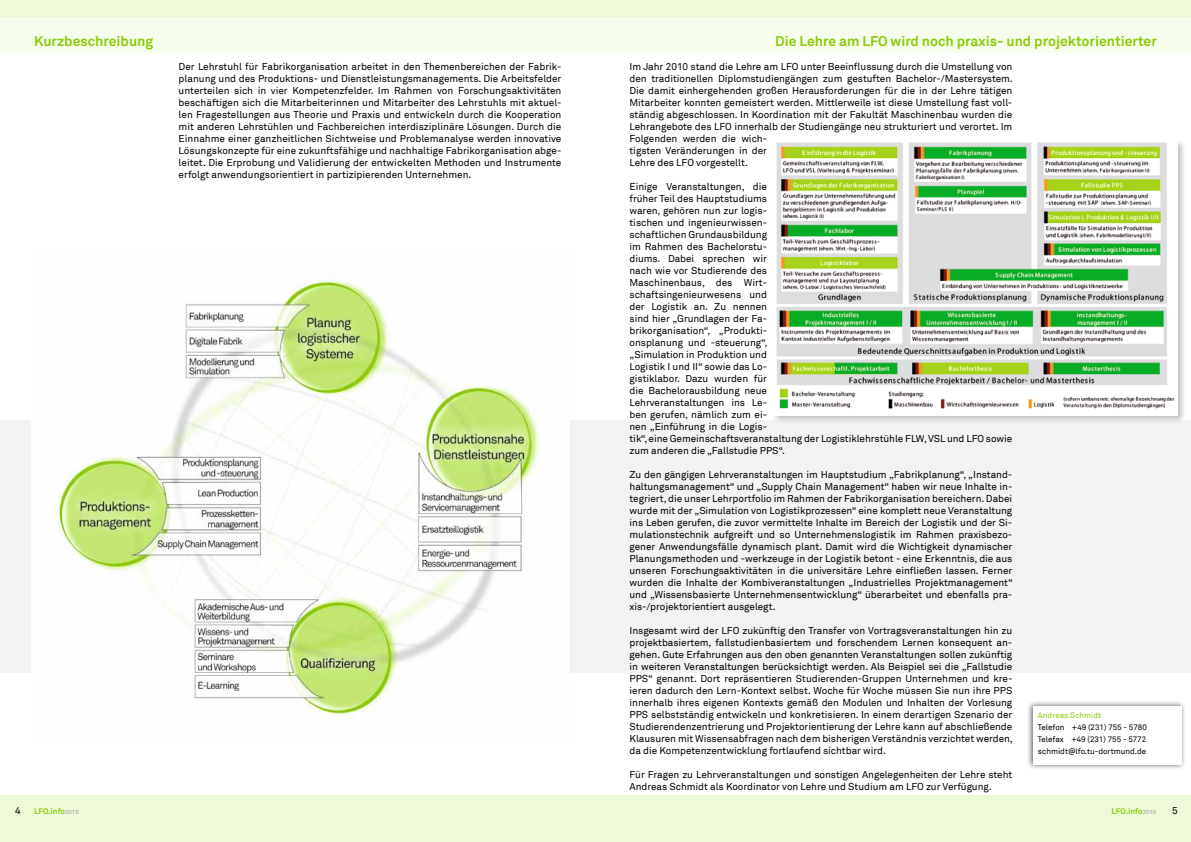
<style>
.page{position:relative;width:1191px;height:842px;background:#fff}
.page>*{position:absolute;margin:0;border:0;box-sizing:border-box;transform-origin:0 0}
.t1{font:700 14px "Akkurat";color:#8ccb0c}
.t2{font:10px/12px "Akkurat";letter-spacing:-.005em;color:#000;text-align:justify}
.t3{font:8px/12px "Akkurat";color:#000;text-align:justify}
.t4{font:700 8px "Akkurat";color:#8ccb0c}
.t5{font:8px "Akkurat";color:#8ccb0c}
.s1{font-size:6px;color:#afafb0}
</style>
<div class="page">
<div style="left:0;top:795px;width:1191px;height:47px;background:#eefad7"></div>
<div style="left:0;top:0;width:1191px;height:17px;background:#eefad7"></div>
<div style="left:0;top:420px;width:1191px;height:252px;background:#f2f3f3"></div>
<div style="left:0;top:17px;width:1191px;height:35px;background:#f6fdec"></div>
<div style="left:1026px;top:700px;width:159px;height:70px;background:#000;opacity:.6"></div>
<div style="left:1033px;top:706px;width:148px;height:58px;background:#fff"></div>
<img style="left:32px;top:279px;width:538px;height:443px">
<div style="left:771px;top:139px;width:416px;height:286px;background:#000;opacity:.25"></div>
<img style="left:772px;top:141px;width:405px;height:274px">
<h1 class="t1" style="left:34px;top:32px;width:121px">Kurzbeschreibung</h1>
<h1 class="t1" style="left:775px;top:32px;width:383px">Die Lehre am LFO wird noch praxis- und projektorientierter</h1>
<p class="t2" style="left:179px;top:61px;width:384px">Der Lehrstuhl für Fabrikorganisation arbeitet in den Themenbereichen der Fabrik&shy;planung und des Produktions- und Dienstleistungsmanagements. Die Arbeitsfelder unterteilen sich in vier Kompetenzfelder. Im Rahmen von Forschungsaktivitäten beschäftigen sich die Mitarbeiterinnen und Mitarbeiter des Lehrstuhls mit aktuel&shy;len Fragestellungen aus Theorie und Praxis und entwickeln durch die Kooperation mit anderen Lehrstühlen und Fachbereichen interdisziplinäre Lösungen. Durch die Einnahme einer ganzheitlichen Sichtweise und Problemanalyse werden innovative Lösungskonzepte für eine zukunftsfähige und nachhaltige Fabrikorganisation abge&shy;leitet. Die Erprobung und Validierung der entwickelten Methoden und Instrumente erfolgt anwendungsorientiert in partizipierenden Unternehmen.</p>
<p class="t2" style="left:629px;top:61px;width:385px;text-align:left">Im Jahr 2010 stand die Lehre am LFO unter Beeinflussung durch die Umstellung von den traditionellen Diplomstudiengängen zum gestuften Bachelor-/Mastersystem.<br>Die damit einhergehenden großen Herausforderungen für die in der Lehre tätigen Mitarbeiter konnten gemeistert werden. Mittlerweile ist diese Umstellung fast voll&shy;ständig abgeschlossen. In Koordination mit der Fakultät Maschinenbau wurden die Lehrangebote des LFO innerhalb der Studiengänge neu strukturiert und verortet. Im Folgenden werden die wich-<br>tigsten Veränderungen in der<br>Lehre des LFO vorgestellt.</p>
<p class="t2" style="left:629px;top:181px;width:384px;text-align:left">Einige Veranstaltungen, die<br>früher Teil des Hauptstudiums<br>waren, gehören nun zur logis-<br>tischen und ingenieurwissen-<br>schaftlichen Grundausbildung<br>im Rahmen des Bachelorstu-<br>diums. Dabei sprechen wir<br>nach wie vor Studierende des<br>Maschinenbaus, des Wirt-<br>schaftsingenieurwesens und<br>der Logistik an. Zu nennen<br>sind hier „Grundlagen der Fa-<br>brikorganisation“, „Produkti-<br>onsplanung und -steuerung“,<br>„Simulation in Produktion und<br>Logistik I und II“ sowie das Lo-<br>gistiklabor. Dazu wurden für<br>die Bachelorausbildung neue<br>Lehrveranstaltungen ins Le-<br>ben gerufen, nämlich zum ei-<br>nen „Einführung in die Logis-<br>tik“, eine Gemeinschaftsveranstaltung der Logistiklehrstühle FLW, VSL und LFO sowie zum anderen die „Fallstudie PPS“.</p>
<p class="t2" style="left:629px;top:469px;width:385px">Zu den gängigen Lehrveranstaltungen im Hauptstudium „Fabrikplanung“, „Instand&shy;haltungsmanagement“ und „Supply Chain Management“ haben wir neue Inhalte in&shy;tegriert, die unser Lehrportfolio im Rahmen der Fabrikorganisation bereichern. Dabei wurde mit der „Simulation von Logistikprozessen“ eine komplett neue Veranstaltung ins Leben gerufen, die zuvor vermittelte Inhalte im Bereich der Logistik und der Si&shy;mulationstechnik aufgreift und so Unternehmenslogistik im Rahmen praxisbezo&shy;gener Anwendungsfälle dynamisch plant. Damit wird die Wichtigkeit dynamischer Planungsmethoden und -werkzeuge in der Logistik betont - eine Erkenntnis, die aus unseren Forschungsaktivitäten in die universitäre Lehre einfließen lassen. Ferner wurden die Inhalte der Kombiveranstaltungen „Industrielles Projektmanagement“ und „Wissensbasierte Unternehmensentwicklung“ überarbeitet und ebenfalls pra&shy;xis-/projektorientiert ausgelegt.</p>
<p class="t2" style="left:629px;top:625px;width:385px">Insgesamt wird der LFO zukünftig den Transfer von Vortragsveranstaltungen hin zu projektbasiertem, fallstudienbasiertem und forschendem Lernen konsequent an&shy;gehen. Gute Erfahrungen aus den oben genannten Veranstaltungen sollen zukünftig in weiteren Veranstaltungen berücksichtigt werden. Als Beispiel sei die „Fallstudie PPS“ genannt. Dort repräsentieren Studierenden-Gruppen Unternehmen und kre&shy;ieren dadurch den Lern-Kontext selbst. Woche für Woche müssen Sie nun ihre PPS innerhalb ihres eigenen Kontexts gemäß den Modulen und Inhalten der Vorlesung PPS selbstständig entwickeln und konkretisieren. In einem derartigen Szenario der Studierendenzentrierung und Projektorientierung der Lehre kann auf abschließende Klausuren mit Wissensabfragen nach dem bisherigen Verständnis verzichtet werden, da die Kompetenzentwicklung fortlaufend sichtbar wird.</p>
<p class="t2" style="left:629px;top:769px;width:384px">Für Fragen zu Lehrveranstaltungen und sonstigen Angelegenheiten der Lehre steht<br>Andreas Schmidt als Koordinator von Lehre und Studium am LFO zur Verfügung.</p>
<p class="t5" style="left:1038px;top:711px;width:65px">Andreas Schmidt</p>
<p class="t3" style="left:1038px;top:721px;width:110px">Telefon +49 (231) 755 - 5780<br>Telefax +49 (231) 755 - 5772 schmidt@lfo.tu-dortmund.de</p>
<p class="t2" style="left:15px;top:805px;width:7px">4</p>
<p class="t4" style="left:34px;top:806px;width:46px">LFO.info<span class="s1">2010</span></p>
<p class="t4" style="left:1111px;top:806px;width:46px">LFO.info<span class="s1">2010</span></p>
<p class="t2" style="left:1172px;top:805px;width:7px">5</p>
</div>
